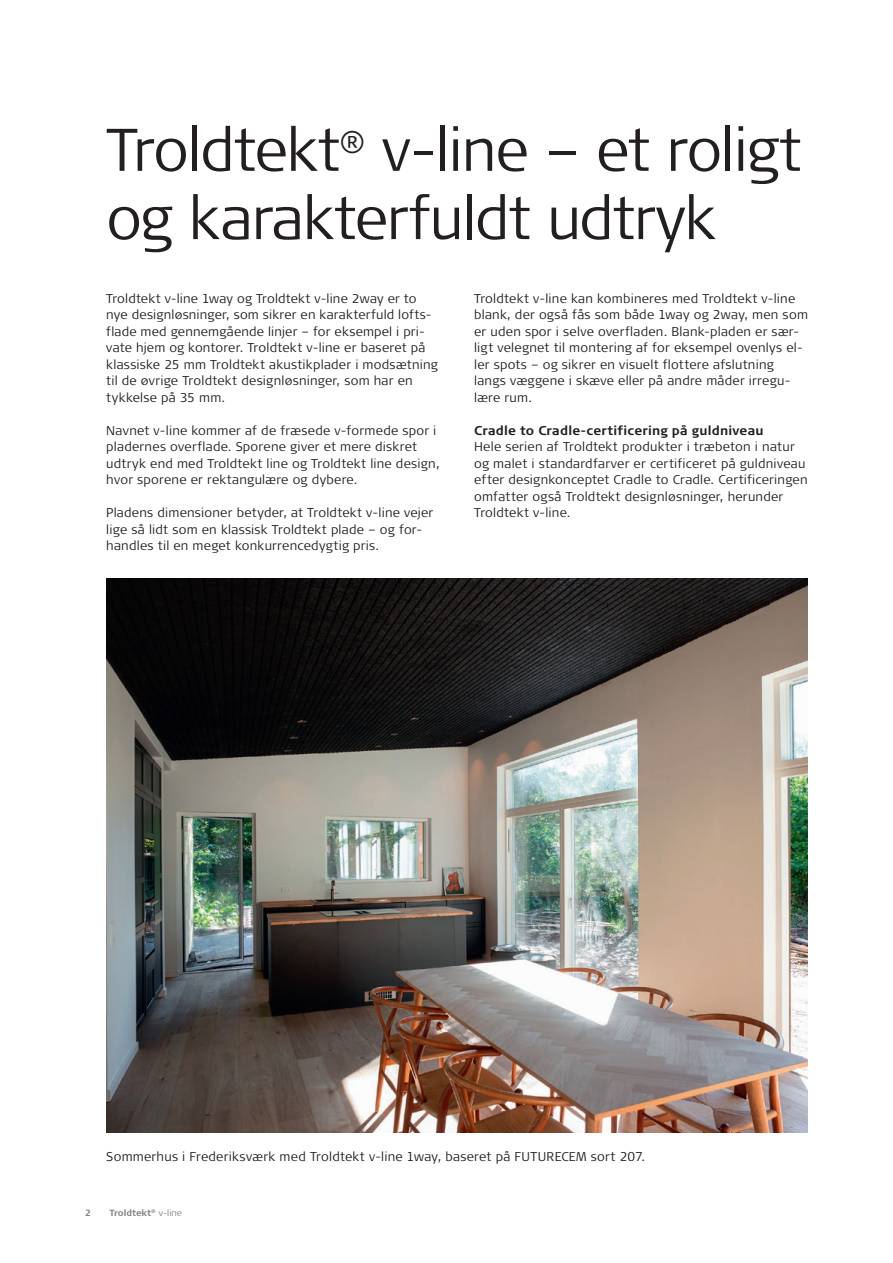
<style>
.page{position:relative;width:893px;height:1263px;background:#fff}
.page>*{position:absolute;margin:0;border:0;box-sizing:border-box;transform-origin:0 0}
.t1{font:300 60px/68.2px "Signa Pro";letter-spacing:-.02em;color:#231f20}
.t2{font:300 12.75px/16.5px "Signa Pro";letter-spacing:.02em;color:#231f20}
.t3{font:700 12.75px "Signa Pro";letter-spacing:.015em;color:#231f20}
.t4{font:700 9px "Signa Pro";color:#808285}
.s1{font-weight:300}
</style>
<div class="page">
<img style="left:106px;top:578px;width:702px;height:554px">
<h1 class="t1" style="left:106px;top:113px;width:697px">Troldtekt<sup>®</sup> v-line – et roligt og karakterfuldt udtryk</h1>
<p class="t2" style="left:106px;top:289px;width:333px">Troldtekt v-line 1way og Troldtekt v-line 2way er to nye designløsninger, som sikrer en karakterfuld lofts&shy;flade med gennemgående linjer – for eksempel i pri&shy;vate hjem og kontorer. Troldtekt v-line er baseret på klassiske 25 mm Troldtekt akustikplader i modsætning til de øvrige Troldtekt designløsninger, som har en tykkelse på 35 mm.</p>
<p class="t2" style="left:106px;top:421px;width:335px">Navnet v-line kommer af de fræsede v-formede spor i pladernes overflade. Sporene giver et mere diskret udtryk end med Troldtekt line og Troldtekt line design, hvor sporene er rektangulære og dybere.</p>
<p class="t2" style="left:106px;top:504px;width:329px">Pladens dimensioner betyder, at Troldtekt v-line vejer lige så lidt som en klassisk Troldtekt plade – og for&shy;handles til en meget konkurrencedygtig pris.</p>
<p class="t2" style="left:474px;top:289px;width:335px">Troldtekt v-line kan kombineres med Troldtekt v-line blank, der også fås som både 1way og 2way, men som er uden spor i selve overfladen. Blank-pladen er sær&shy;ligt velegnet til montering af for eksempel ovenlys el&shy;ler spots – og sikrer en visuelt flottere afslutning langs væggene i skæve eller på andre måder irregu&shy;lære rum.</p>
<p class="t3" style="left:474px;top:421px;width:291px">Cradle to Cradle-certificering på guldniveau</p>
<p class="t2" style="left:474px;top:438px;width:335px">Hele serien af Troldtekt produkter i træbeton i natur og malet i standardfarver er certificeret på guldniveau efter designkonceptet Cradle to Cradle. Certificeringen omfatter også Troldtekt designløsninger, herunder Troldtekt v-line.</p>
<p class="t2" style="left:106px;top:1147px;width:540px">Sommerhus i Frederiksværk med Troldtekt v-line 1way, baseret på FUTURECEM sort 207.</p>
<p class="t4" style="left:85px;top:1206px;width:7px">2</p>
<p class="t4" style="left:109px;top:1206px;width:74px">Troldtekt<sup>®</sup> <span class="s1">v-line</span></p>
</div>
